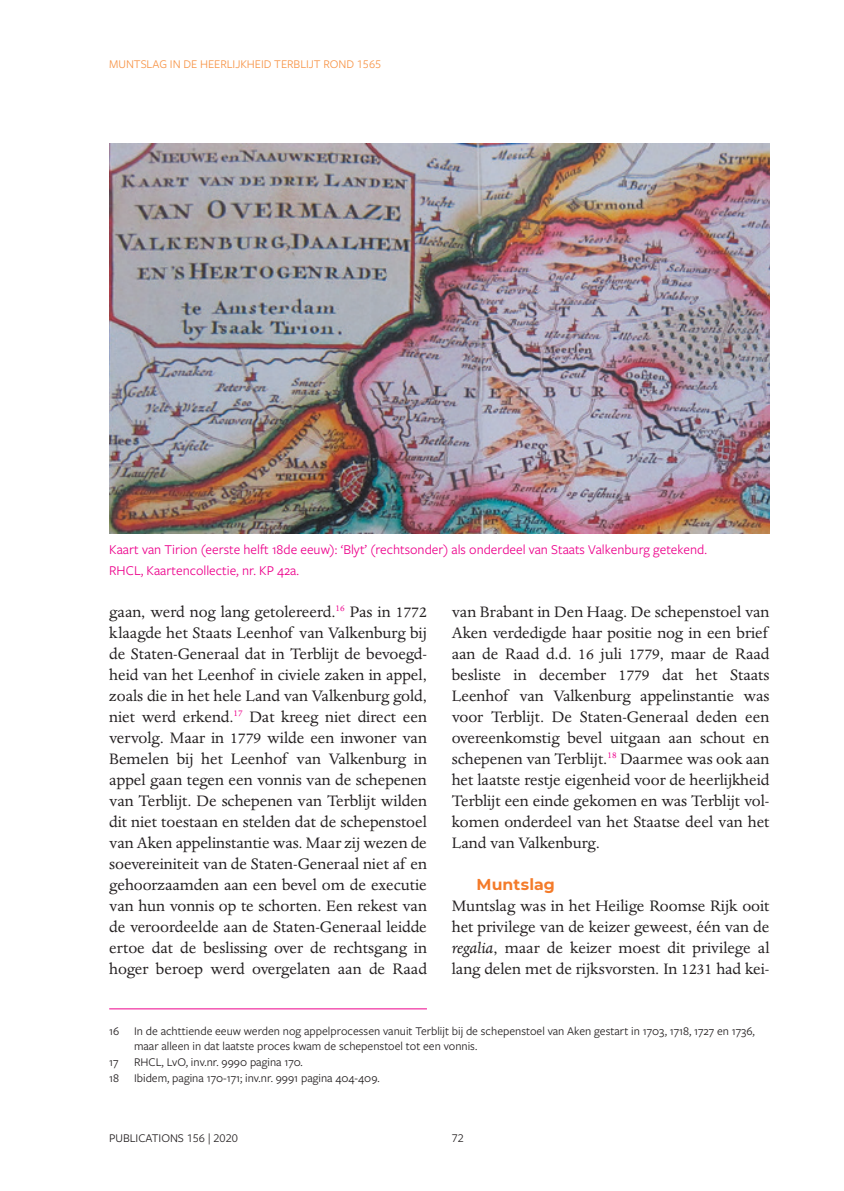
<style>
.page{position:relative;width:844px;height:1191px;background:#fff}
.page>*{position:absolute;margin:0;border:0;box-sizing:border-box;transform-origin:0 0}
.t1{font:17.5px/21px "Dante MT Std";letter-spacing:-.005em;color:#231f20;text-align:justify}
.t2{font:700 15.75px "Montserrat";letter-spacing:.005em;color:#f47b2a}
.t3{font:14px/21px "Freight Sans Pro";color:#ed028c}
.t4{font:12.25px/15.8px "Freight Sans Pro";color:#231f20}
.t5{font:12.25px "Freight Sans Pro";letter-spacing:-.005em;color:#f79447}
.s1{font-style:italic}
</style>
<div class="page">
<hr style="left:109px;top:1008px;width:318px;height:1px;background:#ed028c">
<img style="left:109px;top:144px;width:660px;height:389px">
<p class="t5" style="left:109px;top:56px;width:273px">MUNTSLAG IN DE HEERLIJKHEID TERBLIJT ROND 1565</p>
<p class="t3" style="left:109px;top:538px;width:599px">Kaart van Tirion (eerste helft 18de eeuw): ‘Blyt’ (rechtsonder) als onderdeel van Staats Valkenburg getekend.<br>RHCL, Kaartencollectie, nr. KP 42a.</p>
<p class="t1" style="left:109px;top:601px;width:319px">gaan, werd nog lang getolereerd.<sup>16</sup> Pas in 1772 klaagde het Staats Leenhof van Valkenburg bij de Staten-Generaal dat in Terblijt de bevoegd&shy;heid van het Leenhof in civiele zaken in appel, zoals die in het hele Land van Valkenburg gold, niet werd erkend.<sup>17</sup> Dat kreeg niet direct een vervolg. Maar in 1779 wilde een inwoner van Bemelen bij het Leenhof van Valkenburg in appel gaan tegen een vonnis van de schepenen van Terblijt. De schepenen van Terblijt wilden dit niet toestaan en stelden dat de schepenstoel van Aken appelinstantie was. Maar zij wezen de soevereiniteit van de Staten-Generaal niet af en gehoorzaamden aan een bevel om de executie van hun vonnis op te schorten. Een rekest van de veroordeelde aan de Staten-Generaal leidde ertoe dat de beslissing over de rechtsgang in hoger beroep werd overgelaten aan de Raad</p>
<p class="t1" style="left:451px;top:601px;width:319px">van Brabant in Den Haag. De schepenstoel van Aken verdedigde haar positie nog in een brief aan de Raad d.d. 16 juli 1779, maar de Raad besliste in december 1779 dat het Staats Leenhof van Valkenburg appelinstantie was voor Terblijt. De Staten-Generaal deden een overeenkomstig bevel uitgaan aan schout en schepenen van Terblijt.<sup>18</sup> Daarmee was ook aan het laatste restje eigenheid voor de heerlijkheid Terblijt een einde gekomen en was Terblijt vol&shy;komen onderdeel van het Staatse deel van het Land van Valkenburg.</p>
<p class="t2" style="left:476px;top:875px;width:80px">Muntslag</p>
<p class="t1" style="left:451px;top:895px;width:319px">Muntslag was in het Heilige Roomse Rijk ooit het privilege van de keizer geweest, één van de <span class="s1">regalia</span>, maar de keizer moest dit privilege al lang delen met de rijksvorsten. In 1231 had kei-</p>
<p class="t4" style="left:109px;top:1022px;width:646px">16 In de achttiende eeuw werden nog appelprocessen vanuit Terblijt bij de schepenstoel van Aken gestart in 1703, 1718, 1727 en 1736,</p>
<p class="t4" style="left:134px;top:1038px;width:345px">maar alleen in dat laatste proces kwam de schepenstoel tot een vonnis.</p>
<p class="t4" style="left:109px;top:1053px;width:11px">17</p>
<p class="t4" style="left:109px;top:1053px;width:272px;text-indent:25px">RHCL, LvO, inv.nr. 9990 pagina 170.<br>18 Ibidem, pagina 170-171; inv.nr. 9991 pagina 404-409.</p>
<p class="t4" style="left:109px;top:1130px;width:130px">PUBLICATIONS 156 | 2020</p>
<p class="t4" style="left:451px;top:1130px;width:14px">72</p>
</div>
